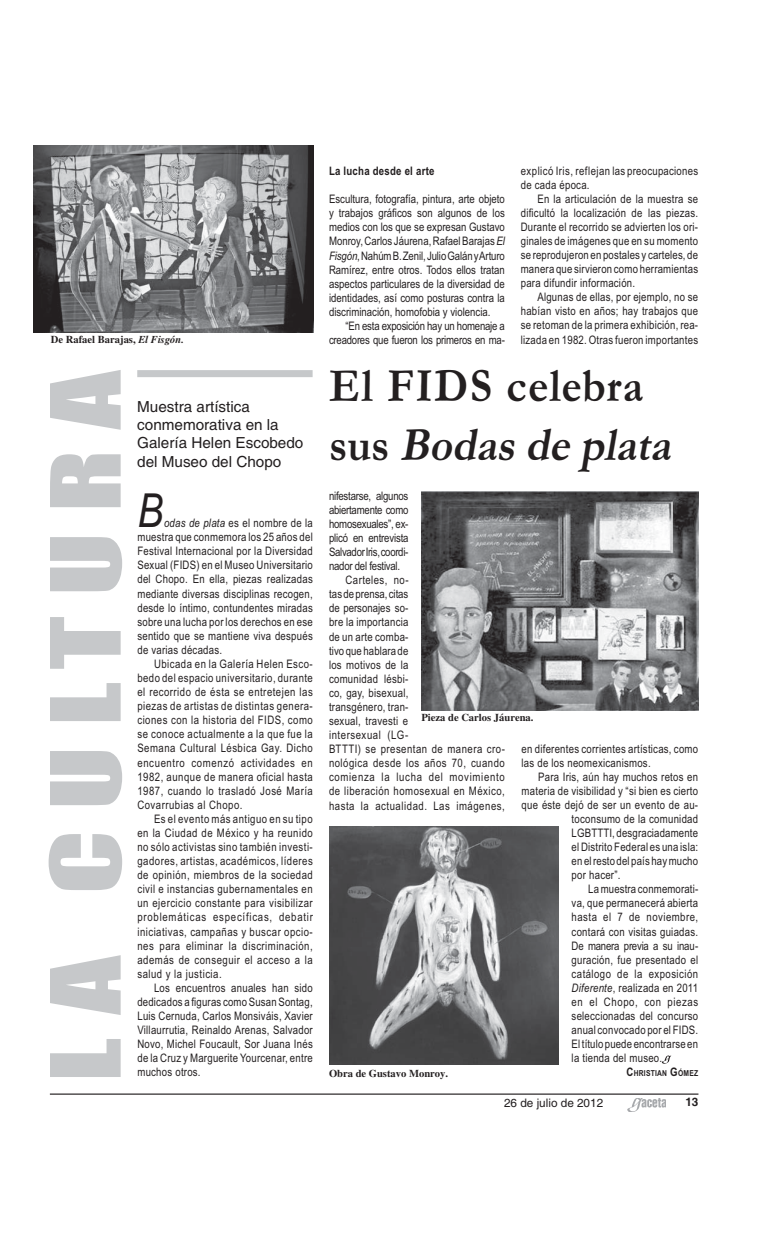
<style>
.page{position:relative;width:765px;height:1260px;background:#fff}
.page>*{position:absolute;margin:0;border:0;box-sizing:border-box;transform-origin:0 0}
.t1{font:89.25px "Impact";letter-spacing:.18em;color:#c6c8ca;scale:1.29 1}
.t2{font:700 48.12px/58.6px "Garamond";color:#231f20;scale:.9 1}
.t3{font:italic 46.88px "Arial Narrow";color:#231f20}
.t4{font:15.25px/18.4px "Helvetica";color:#231f20}
.t5{font:11.75px/14.1px "Arial Narrow";letter-spacing:.02em;color:#231f20;text-align:justify}
.t6{font:11.75px/14.1px "Arial Narrow";letter-spacing:-.02em;color:#231f20;text-align:right}
.t7{font:11.75px "Arial Narrow";letter-spacing:.04em;color:#231f20}
.t8{font:11.75px "Arial Narrow";letter-spacing:.045em;color:#231f20}
.t9{font:11.75px "Arial Narrow";color:#231f20}
.t10{font:11.75px "Arial Narrow";letter-spacing:.055em;color:#231f20}
.t11{font:11.75px "Arial Narrow";letter-spacing:-.025em;color:#231f20}
.t12{font:11.75px "Arial Narrow";letter-spacing:.05em;color:#231f20}
.t13{font:700 11.75px "Arial Narrow";letter-spacing:.02em;color:#231f20}
.t14{font:11.75px "Arial Narrow";letter-spacing:-.015em;color:#231f20}
.t15{font:11.75px "Helvetica";color:#231f20}
.t16{font:700 11.75px "Helvetica";color:#231f20}
.t17{font:700 10.5px "Times";color:#231f20}
.t18{font:700 8.25px "Arial Narrow";letter-spacing:.03em;color:#231f20}
.s1{font-style:italic}
.s2{font-size:11.75px}
</style>
<div class="page">
<hr style="left:50px;top:1094px;width:648px;height:1px;background:#231f20">
<img style="left:627px;top:1098px;width:39px;height:14px">
<div style="left:137px;top:370px;width:176px;height:7px;background:#c6c8ca"></div>
<img style="left:422px;top:491px;width:277px;height:219px">
<img style="left:34px;top:145px;width:279px;height:188px">
<img style="left:329px;top:827px;width:229px;height:238px">
<svg style="left:662px;top:1056px;width:9px;height:8px"></svg>
<p class="t17" style="left:51px;top:336px;width:135px">De Rafael Barajas, <span class="s1">El Fisgón.</span></p>
<p class="t13" style="left:329px;top:167px;width:107px">La lucha desde el arte</p>
<p class="t5" style="left:329px;top:193px;width:177px">Escultura, fotografía, pintura, arte objeto y trabajos gráficos son algunos de los medios con los que se expresan Gustavo Monroy, Carlos Jáurena, Rafael Barajas <span class="s1">El Fisgón</span>, Nahúm B. Zenil, Julio Galán y Arturo Ramírez, entre otros. Todos ellos tratan aspectos particulares de la diversidad de identidades, así como posturas contra la discriminación, homofobia y violencia.</p>
<p class="t6" style="left:329px;top:320px;width:177px">“En esta exposición hay un homenaje a creadores que fueron los primeros en ma-</p>
<p class="t5" style="left:521px;top:165px;width:179px">explicó Iris, reflejan las preocupaciones de cada época.</p>
<p class="t5" style="left:521px;top:193px;width:179px;text-indent:17px">En la articulación de la muestra se dificultó la localización de las piezas.<br>Durante el recorrido se advierten los ori&shy;ginales de imágenes que en su momento se reprodujeron en postales y carteles, de manera que sirvieron como herramientas para difundir información.</p>
<p class="t5" style="left:521px;top:291px;width:179px;text-indent:17px">Algunas de ellas, por ejemplo, no se habían visto en años; hay trabajos que se retoman de la primera exhibición, rea&shy;lizada en 1982. Otras fueron importantes</p>
<h1 class="t1" style="left:57px;top:1082px;width:553px;rotate:-90deg">LA CULTURA</h1>
<h2 class="t2" style="left:329px;top:360px;width:390px">El FIDS celebra<br>s u s <span class="s1">Bodas de plata</span></h2>
<p class="t4" style="left:137px;top:398px;width:168px">Muestra artística conmemorativa en la<br>Galería Helen Escobedo del Museo del Chopo</p>
<p class="t6" style="left:329px;top:490px;width:81px">nifestarse, algunos</p>
<p class="t6" style="left:329px;top:504px;width:81px">abiertamente como</p>
<p class="t6" style="left:329px;top:518px;width:81px">homosexuales”, ex-</p>
<p class="t14" style="left:329px;top:534px;width:81px">plicó en entrevista</p>
<p class="t11" style="left:329px;top:548px;width:81px">Salvador Iris, coordi-</p>
<p class="t6" style="left:329px;top:560px;width:73px">nador del festival.</p>
<p class="t5" style="left:346px;top:574px;width:64px">Carteles, no-</p>
<p class="t9" style="left:329px;top:590px;width:81px">tas de prensa, citas</p>
<p class="t9" style="left:329px;top:604px;width:81px">de personajes so-</p>
<p class="t5" style="left:329px;top:616px;width:81px">bre la importancia</p>
<p class="t5" style="left:329px;top:631px;width:81px">de un arte comba-</p>
<p class="t5" style="left:329px;top:645px;width:81px">tivo que hablara de</p>
<p class="t5" style="left:329px;top:659px;width:81px">los motivos de la</p>
<p class="t5" style="left:329px;top:673px;width:81px">comunidad lésbi-</p>
<p class="t5" style="left:329px;top:687px;width:81px">co, gay, bisexual,</p>
<p class="t5" style="left:329px;top:701px;width:81px">transgénero, tran-</p>
<p class="t5" style="left:329px;top:715px;width:81px">sexual, travesti e</p>
<p class="t8" style="left:329px;top:731px;width:81px">intersexual (LG-</p>
<p class="t7" style="left:329px;top:745px;width:177px">BTTTI) se presentan de manera cro-</p>
<p class="t7" style="left:329px;top:759px;width:177px">nológica desde los años 70, cuando</p>
<p class="t10" style="left:329px;top:773px;width:177px">comienza la lucha del movimiento</p>
<p class="t7" style="left:329px;top:787px;width:177px">de liberación homosexual en México,</p>
<p class="t8" style="left:329px;top:801px;width:177px">hasta la actualidad. Las imágenes,</p>
<h3 class="t3" style="left:137px;top:494px;width:27px">B</h3>
<p class="t5" style="left:137px;top:517px;width:177px;text-indent:27px"><span class="s1">odas de plata</span> es el nombre de la muestra que conmemora los 25 años del Festival Internacional por la Diversidad Sexual (FIDS) en el Museo Universitario del Chopo. En ella, piezas realizadas mediante diversas disciplinas recogen, desde lo íntimo, contundentes miradas sobre una lucha por los derechos en ese sentido que se mantiene viva después de varias décadas.</p>
<p class="t5" style="left:137px;top:658px;width:177px;text-indent:17px">Ubicada en la Galería Helen Esco&shy;bedo del espacio universitario, durante el recorrido de ésta se entretejen las piezas de artistas de distintas genera&shy;ciones con la historia del FIDS, como se conoce actualmente a la que fue la Semana Cultural Lésbica Gay. Dicho encuentro comenzó actividades en 1982, aunque de manera oficial hasta 1987, cuando lo trasladó José María Covarrubias al Chopo.</p>
<p class="t5" style="left:137px;top:813px;width:177px;text-indent:17px">Es el evento más antiguo en su tipo en la Ciudad de México y ha reunido no sólo activistas sino también investi&shy;gadores, artistas, académicos, líderes de opinión, miembros de la sociedad civil e instancias gubernamentales en un ejercicio constante para visibilizar problemáticas específicas, debatir iniciativas, campañas y buscar opcio&shy;nes para eliminar la discriminación, además de conseguir el acceso a la salud y la justicia.</p>
<p class="t5" style="left:137px;top:982px;width:177px;text-indent:17px">Los encuentros anuales han sido dedicados a figuras como Susan Sontag, Luis Cernuda, Carlos Monsiváis, Xavier Villaurrutia, Reinaldo Arenas, Salvador Novo, Michel Foucault, Sor Juana Inés de la Cruz y Marguerite Yourcenar, entre muchos otros.</p>
<p class="t17" style="left:421px;top:714px;width:114px">Pieza de Carlos Jáurena.</p>
<p class="t5" style="left:522px;top:742px;width:178px">en diferentes corrientes artísticas, como las de los neomexicanismos.</p>
<p class="t5" style="left:538px;top:771px;width:161px">Para Iris, aún hay muchos retos en</p>
<p class="t5" style="left:522px;top:785px;width:178px">materia de visibilidad y “si bien es cierto</p>
<p class="t5" style="left:522px;top:799px;width:178px">que éste dejó de ser un evento de au-</p>
<p class="t5" style="left:572px;top:813px;width:128px">toconsumo de la comunidad</p>
<p class="t5" style="left:572px;top:827px;width:128px">LGBTTTI, desgraciadamente</p>
<p class="t5" style="left:572px;top:841px;width:128px">el Distrito Federal es una isla:</p>
<p class="t5" style="left:572px;top:855px;width:128px">en el resto del país hay mucho</p>
<p class="t5" style="left:572px;top:869px;width:50px">por hacer”.</p>
<p class="t5" style="left:588px;top:883px;width:112px">La muestra conmemorati-</p>
<p class="t5" style="left:572px;top:897px;width:128px">va, que permanecerá abierta</p>
<p class="t7" style="left:572px;top:913px;width:128px">hasta el 7 de noviembre,</p>
<p class="t5" style="left:572px;top:926px;width:128px">contará con visitas guiadas.</p>
<p class="t6" style="left:572px;top:940px;width:128px">De manera previa a su inau-</p>
<p class="t5" style="left:572px;top:954px;width:128px">guración, fue presentado el</p>
<p class="t5" style="left:572px;top:968px;width:128px">catálogo de la exposición</p>
<p class="t5" style="left:572px;top:982px;width:128px"><span class="s1">Diferente</span>, realizada en 2011</p>
<p class="t12" style="left:572px;top:998px;width:128px">en el Chopo, con piezas</p>
<p class="t5" style="left:572px;top:1010px;width:128px">seleccionadas del concurso</p>
<p class="t5" style="left:572px;top:1024px;width:128px">anual convocado por el FIDS.</p>
<p class="t5" style="left:572px;top:1038px;width:128px">El título puede encontrarse en</p>
<p class="t5" style="left:572px;top:1052px;width:92px">la tienda del museo.</p>
<p class="t18" style="left:627px;top:1069px;width:73px"><span class="s2">C</span>HRISTIAN <span class="s2">G</span>ÓMEZ</p>
<p class="t17" style="left:329px;top:1070px;width:121px">Obra de Gustavo Monroy.</p>
<p class="t15" style="left:504px;top:1098px;width:101px">26 de julio de 2012</p>
<p class="t16" style="left:685px;top:1098px;width:15px">13</p>
</div>
